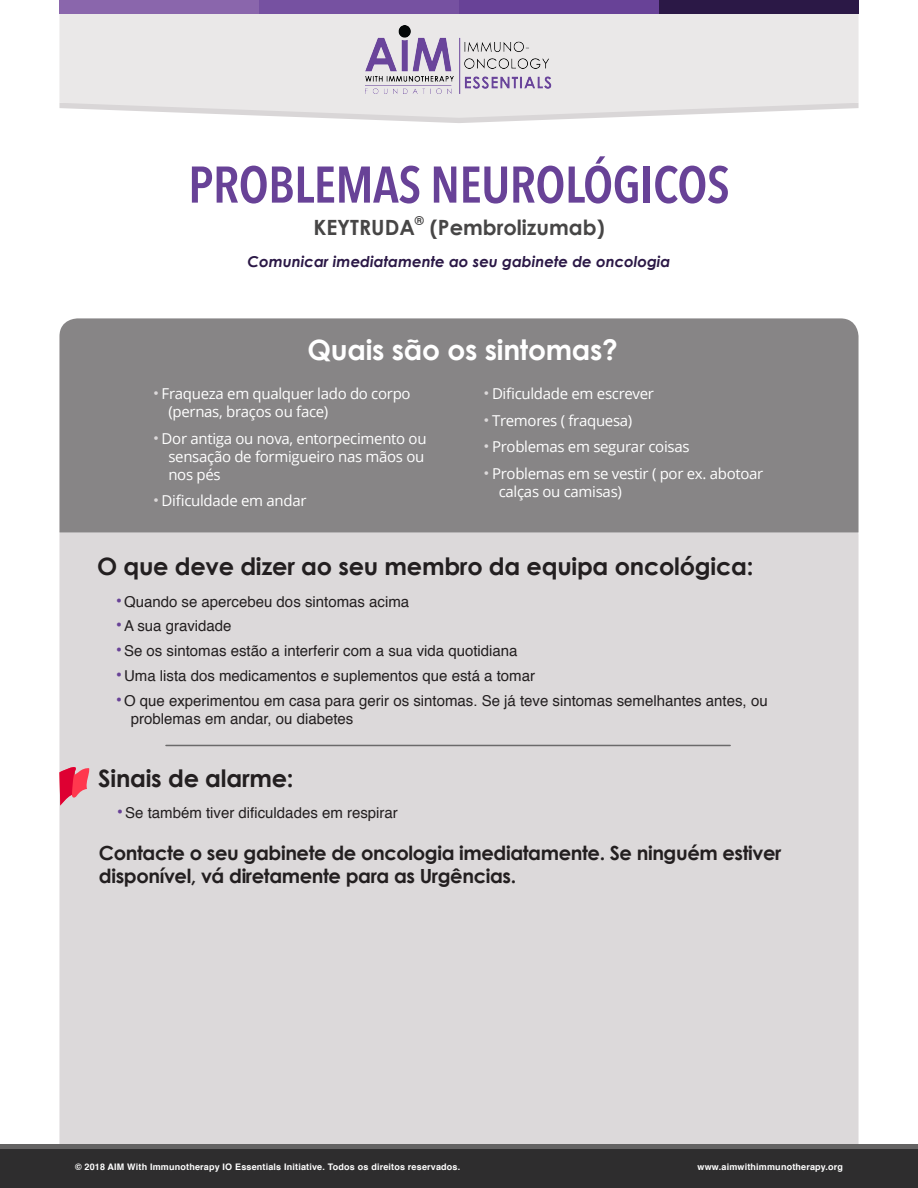
<style>
.page{position:relative;width:918px;height:1188px;background:#fff}
.page>*{position:absolute;margin:0;border:0;box-sizing:border-box;transform-origin:0 0}
.t1{font:600 51px "Avenir Next Condensed";letter-spacing:-.01em;color:#684297}
.t2{font:700 28.05px "Century Gothic";letter-spacing:-.01em;color:#fff}
.t3{font:700 24px "Century Gothic";letter-spacing:-.01em;color:#231f20}
.t4{font:700 21px "Century Gothic";color:#474646}
.t5{font:700 19.5px/22.5px "Century Gothic";letter-spacing:-.02em;color:#231f20}
.t6{font:15px/18px "Helvetica";color:#231f20}
.t7{font:15px/18px "Open Sans";letter-spacing:-.02em;color:#fff}
.t8{font:italic 700 15px "Century Gothic";color:#2b1846}
.t9{font:700 12.3px "Century Gothic";color:#474646}
.t10{font:700 9px "Helvetica";letter-spacing:.02em;color:#fff}
.s1{font-family:"Helvetica";font-size:16.5px;color:#dcd9da}
.s2{font-size:18px;color:#684297}
</style>
<div class="page">
<div style="left:59px;top:532px;width:800px;height:612px;background:#dcd9da"></div>
<div style="left:0;top:1149px;width:918px;height:39px;background:#2e2d2e"></div>
<div style="left:0;top:1144px;width:918px;height:5px;background:#646363"></div>
<svg style="left:59px;top:762px;width:31px;height:44px"></svg>
<hr style="left:166px;top:745px;width:564px;height:1px;background:#6b6a6a">
<svg style="left:329px;top:118px;width:260px;height:5px"></svg>
<svg style="left:59px;top:14px;width:800px;height:104px;background:#e9e7e7"></svg>
<div style="left:59px;top:0;width:200px;height:14px;background:#8a66ac"></div>
<div style="left:259px;top:0;width:200px;height:14px;background:#7651a1"></div>
<div style="left:659px;top:0;width:200px;height:14px;background:#2b1846"></div>
<div style="left:459px;top:0;width:200px;height:14px;background:#684297"></div>
<img style="left:365px;top:26px;width:188px;height:68px">
<div style="left:59px;top:318px;width:800px;height:214px;background:#878586"></div>
<p class="t1" style="left:188px;top:141px;width:543px">PROBLEMAS NEUROLÓGICOS</p>
<p class="t4" style="left:313px;top:212px;width:103px">KEYTRUDA</p>
<p class="t9" style="left:415px;top:211px;width:11px">®</p>
<p class="t4" style="left:430px;top:212px;width:176px">(Pembrolizumab)</p>
<p class="t8" style="left:247px;top:250px;width:424px">Comunicar imediatamente ao seu gabinete de oncologia</p>
<p class="t2" style="left:308px;top:328px;width:312px">Quais são os sintomas?</p>
<p class="t7" style="left:168px;top:384px;width:244px;text-indent:-15px"><span class="s1">•</span> Fraqueza em qualquer lado do corpo (pernas, braços ou face)</p>
<p class="t7" style="left:168px;top:429px;width:260px;text-indent:-15px"><span class="s1">•</span> Dor antiga ou nova, entorpecimento ou sensação de formigueiro nas mãos ou nos pés</p>
<p class="t7" style="left:153px;top:492px;width:155px"><span class="s1">•</span> Dificuldade em andar</p>
<p class="t7" style="left:484px;top:384px;width:172px"><span class="s1">•</span> Dificuldade em escrever</p>
<p class="t7" style="left:484px;top:411px;width:150px"><span class="s1">•</span> Tremores ( fraquesa)</p>
<p class="t7" style="left:484px;top:438px;width:207px"><span class="s1">•</span> Problemas em segurar coisas</p>
<p class="t7" style="left:499px;top:465px;width:266px;text-indent:-15px"><span class="s1">•</span> Problemas em se vestir ( por ex. abotoar calças ou camisas)</p>
<p class="t3" style="left:97px;top:548px;width:658px">O que deve dizer ao seu membro da equipa oncológica:</p>
<p class="t6" style="left:116px;top:593px;width:295px"><span class="s2">•</span>Quando se apercebeu dos sintomas acima</p>
<p class="t6" style="left:116px;top:618px;width:117px"><span class="s2">•</span>A sua gravidade</p>
<p class="t6" style="left:116px;top:642px;width:403px"><span class="s2">•</span>Se os sintomas estão a interferir com a sua vida quotidiana</p>
<p class="t6" style="left:116px;top:667px;width:421px"><span class="s2">•</span>Uma lista dos medicamentos e suplementos que está a tomar</p>
<p class="t6" style="left:131px;top:692px;width:638px;text-indent:-15px"><span class="s2">•</span>O que experimentou em casa para gerir os sintomas. Se já teve sintomas semelhantes antes, ou problemas em andar, ou diabetes</p>
<p class="t3" style="left:98px;top:760px;width:197px">Sinais de alarme:</p>
<p class="t6" style="left:117px;top:804px;width:282px"><span class="s2">•</span>Se também tiver dificuldades em respirar</p>
<p class="t5" style="left:99px;top:841px;width:684px">Contacte o seu gabinete de oncologia imediatamente. Se ninguém estiver disponível, vá diretamente para as Urgências.</p>
<p class="t10" style="left:75px;top:1159px;width:387px">© 2018 AIM With Immunotherapy IO Essentials Initiative. Todos os direitos reservados.</p>
<p class="t10" style="left:698px;top:1159px;width:147px">www.aimwithimmunotherapy.org</p>
</div>
